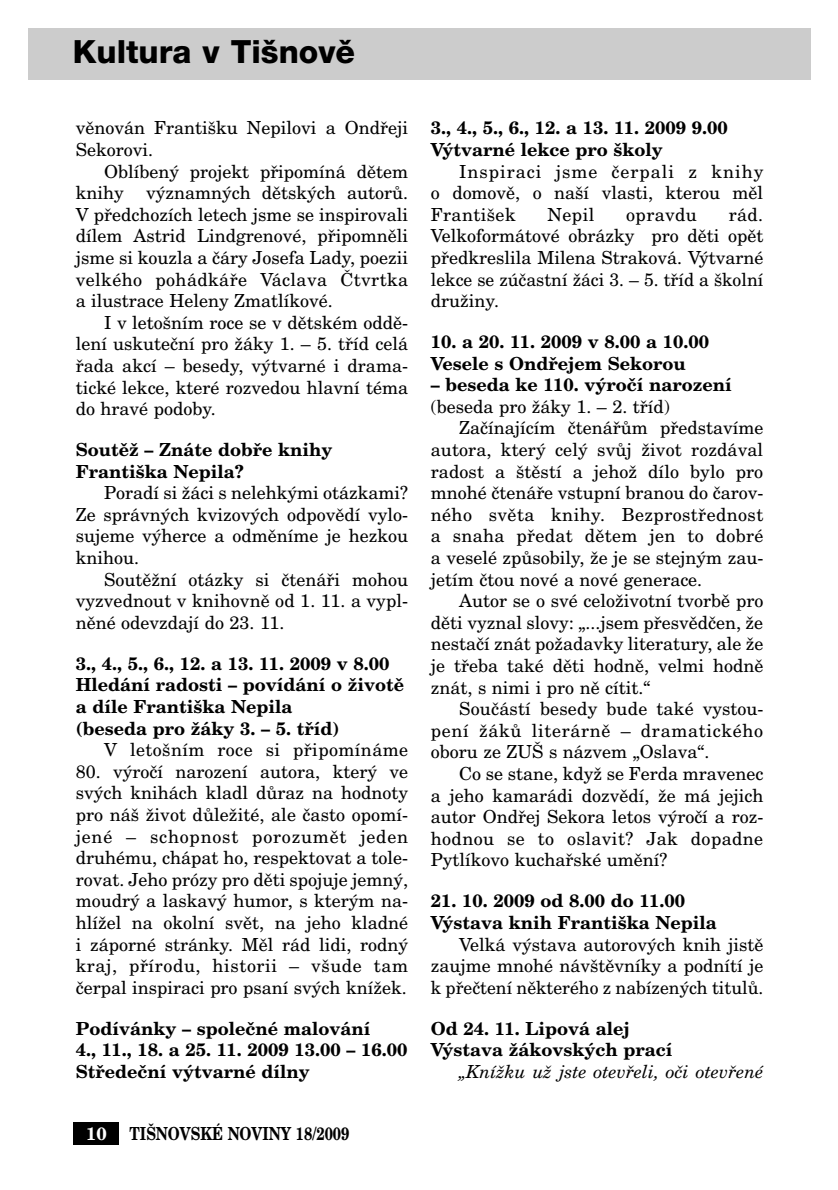
<style>
.page{position:relative;width:838px;height:1190px;background:#fff}
.page>*{position:absolute;margin:0;border:0;box-sizing:border-box;transform-origin:0 0}
.t1{font:800 32px "Helvetica Neue CE";color:#000}
.t2{font:18px/21.6px "New Century Schlbk CE";color:#000;text-align:justify}
.t3{font:700 18px/21.6px "New Century Schlbk CE";color:#000}
.t4{font:18px "New Century Schlbk CE";letter-spacing:.02em;color:#000}
.t5{font:italic 18px "New Century Schlbk CE";color:#000}
.t6{font:18px "New Century Schlbk CE";letter-spacing:.04em;color:#000}
.t7{font:700 18px "New Century Schlbk CE";color:#000;scale:.8 1}
.t8{font:700 18px "New Century Schlbk CE";color:#fff}
</style>
<div class="page">
<div style="left:28px;top:28px;width:783px;height:51px;background:#ccc"></div>
<div style="left:74px;top:1123px;width:45px;height:22px;background:#000"></div>
<h1 class="t1" style="left:73px;top:40px;width:284px">Kultura v Ti‰novû</h1>
<p class="t2" style="left:76px;top:119px;width:334px">vûnován Franti‰ku Nepilovi a Ondfieji<br>Sekorovi.</p>
<p class="t2" style="left:76px;top:162px;width:334px;text-indent:28px">Oblíben˘ projekt pfiipomíná dûtem knihy v˘znamn˘ch dûtsk˘ch autorÛ.<br>V pfiedchozích letech jsme se inspirovali dílem Astrid Lindgrenové, pfiipomnûli jsme si kouzla a ãáry Josefa Lady, poezii velkého pohádkáfie Václava âtvrtka a ilustrace Heleny Zmatlíkové.</p>
<p class="t2" style="left:76px;top:314px;width:334px;text-indent:28px">I v leto‰ním roce se v dûtském oddû&shy;lení uskuteãní pro Ïáky 1. – 5. tfiíd celá fiada akcí – besedy, v˘tvarné i drama&shy;tické lekce, které rozvedou hlavní téma do hravé podoby.</p>
<p class="t3" style="left:76px;top:441px;width:258px">SoutûÏ – Znáte dobfie knihy<br>Franti‰ka Nepila?</p>
<p class="t2" style="left:76px;top:484px;width:334px;text-indent:28px">Poradí si Ïáci s nelehk˘mi otázkami?<br>Ze správn˘ch kvizov˘ch odpovûdí vylo&shy;sujeme v˘herce a odmûníme je hezkou knihou.</p>
<p class="t2" style="left:76px;top:571px;width:334px;text-indent:28px">SoutûÏní otázky si ãtenáfii mohou vyzvednout v knihovnû od 1. 11. a vypl&shy;nûné odevzdají do 23. 11.</p>
<p class="t3" style="left:76px;top:655px;width:330px">3., 4., 5., 6., 12. a 13. 11. 2009 v 8.00<br>Hledání radosti – povídání o Ïivotû a díle Franti‰ka Nepila<br>(beseda pro Ïáky 3. – 5. tfiíd)</p>
<p class="t4" style="left:104px;top:743px;width:306px">V leto‰ním roce si pfiipomínáme</p>
<p class="t2" style="left:76px;top:763px;width:334px">80. v˘roãí narození autora, kter˘ ve sv˘ch knihách kladl dÛraz na hodnoty pro ná‰ Ïivot dÛleÏité, ale ãasto opomí&shy;jené – schopnost porozumût jeden druhému, chápat ho, respektovat a tole&shy;rovat. Jeho prózy pro dûti spojuje jemn˘, moudr˘ a laskav˘ humor, s kter˘m na&shy;hlíÏel na okolní svût, na jeho kladné i záporné stránky. Mûl rád lidi, rodn˘ kraj, pfiírodu, historii – v‰ude tam ãerpal inspiraci pro psaní sv˘ch kníÏek.</p>
<p class="t3" style="left:76px;top:1020px;width:333px">Podívánky – spoleãné malování<br>4., 11., 18. a 25. 11. 2009 13.00 – 16.00<br>Stfiedeãní v˘tvarné dílny</p>
<p class="t8" style="left:86px;top:1127px;width:22px">10</p>
<p class="t7" style="left:130px;top:1127px;width:276px">TI·NOVSKÉ NOVINY 18/2009</p>
<p class="t3" style="left:431px;top:119px;width:299px">3., 4., 5., 6., 12. a 13. 11. 2009 9.00<br>V˘tvarné lekce pro ‰koly</p>
<p class="t2" style="left:431px;top:162px;width:334px;text-indent:28px">Inspiraci jsme ãerpali z knihy o domovû, o na‰í vlasti, kterou mûl Franti‰ek</p>
<p class="t2" style="left:431px;top:206px;width:334px;text-indent:298px">rád.<br>Velkoformátové obrázky pro dûti opût pfiedkreslila Milena Straková. V˘tvarné lekce se zúãastní Ïáci 3. – 5. tfiíd a ‰kolní druÏiny.</p>
<p class="t3" style="left:431px;top:333px;width:280px">10. a 20. 11. 2009 v 8.00 a 10.00<br>Vesele s Ondfiejem Sekorou</p>
<p class="t3" style="left:431px;top:376px;width:303px">– beseda ke 110. v˘roãí narození</p>
<p class="t2" style="left:431px;top:398px;width:241px">(beseda pro Ïáky 1. – 2. tfiíd)</p>
<p class="t2" style="left:459px;top:419px;width:306px">Zaãínajícím ãtenáfiÛm pfiedstavíme</p>
<p class="t2" style="left:431px;top:441px;width:334px">autora, kter˘ cel˘ svÛj Ïivot rozdával</p>
<p class="t2" style="left:431px;top:463px;width:334px">radost a ‰tûstí a jehoÏ dílo bylo pro</p>
<p class="t2" style="left:431px;top:484px;width:334px">mnohé ãtenáfie vstupní branou do ãarov-</p>
<p class="t4" style="left:431px;top:508px;width:334px">ného svûta knihy. Bezprostfiednost</p>
<p class="t2" style="left:431px;top:527px;width:334px">a snaha pfiedat dûtem jen to dobré</p>
<p class="t2" style="left:431px;top:549px;width:334px">a veselé zpÛsobily, Ïe je se stejn˘m zau-</p>
<p class="t2" style="left:431px;top:571px;width:273px">jetím ãtou nové a nové generace.</p>
<p class="t2" style="left:459px;top:592px;width:306px">Autor se o své celoÏivotní tvorbû pro</p>
<p class="t2" style="left:431px;top:614px;width:334px">dûti vyznal slovy: „...jsem pfiesvûdãen, Ïe</p>
<p class="t2" style="left:431px;top:635px;width:334px">nestaãí znát poÏadavky literatury, ale Ïe</p>
<p class="t2" style="left:431px;top:657px;width:334px">je tfieba také dûti hodnû, velmi hodnû</p>
<p class="t2" style="left:431px;top:679px;width:221px">znát, s nimi i pro nû cítit.“</p>
<p class="t2" style="left:459px;top:700px;width:306px">Souãástí besedy bude také vystou-</p>
<p class="t6" style="left:431px;top:724px;width:334px">pení ÏákÛ literárnû – dramatického</p>
<p class="t2" style="left:431px;top:743px;width:280px">oboru ze ZU· s názvem „Oslava“.</p>
<p class="t2" style="left:459px;top:765px;width:306px">Co se stane, kdyÏ se Ferda mravenec</p>
<p class="t2" style="left:431px;top:787px;width:334px">a jeho kamarádi dozvûdí, Ïe má jejich</p>
<p class="t2" style="left:431px;top:808px;width:334px">autor Ondfiej Sekora letos v˘roãí a roz-</p>
<p class="t4" style="left:431px;top:832px;width:334px">hodnou se to oslavit? Jak dopadne</p>
<p class="t2" style="left:431px;top:851px;width:238px">Pytlíkovo kuchafiské umûní?</p>
<p class="t3" style="left:431px;top:892px;width:287px">21. 10. 2009 od 8.00 do 11.00<br>V˘stava knih Franti‰ka Nepila</p>
<p class="t2" style="left:431px;top:936px;width:334px;text-indent:28px">Velká v˘stava autorov˘ch knih jistû zaujme mnohé náv‰tûvníky a podnítí je k pfieãtení nûkterého z nabízen˘ch titulÛ.</p>
<p class="t3" style="left:431px;top:1020px;width:243px">Od 24. 11. Lipová alej<br>V˘stava Ïákovsk˘ch prací</p>
<p class="t5" style="left:459px;top:1065px;width:306px">„KníÏku uÏ jste otevfieli, oãi otevfiené</p>
<p class="t2" style="left:548px;top:206px;width:48px">Nepil</p>
<p class="t4" style="left:626px;top:208px;width:72px">opravdu</p>
</div>
